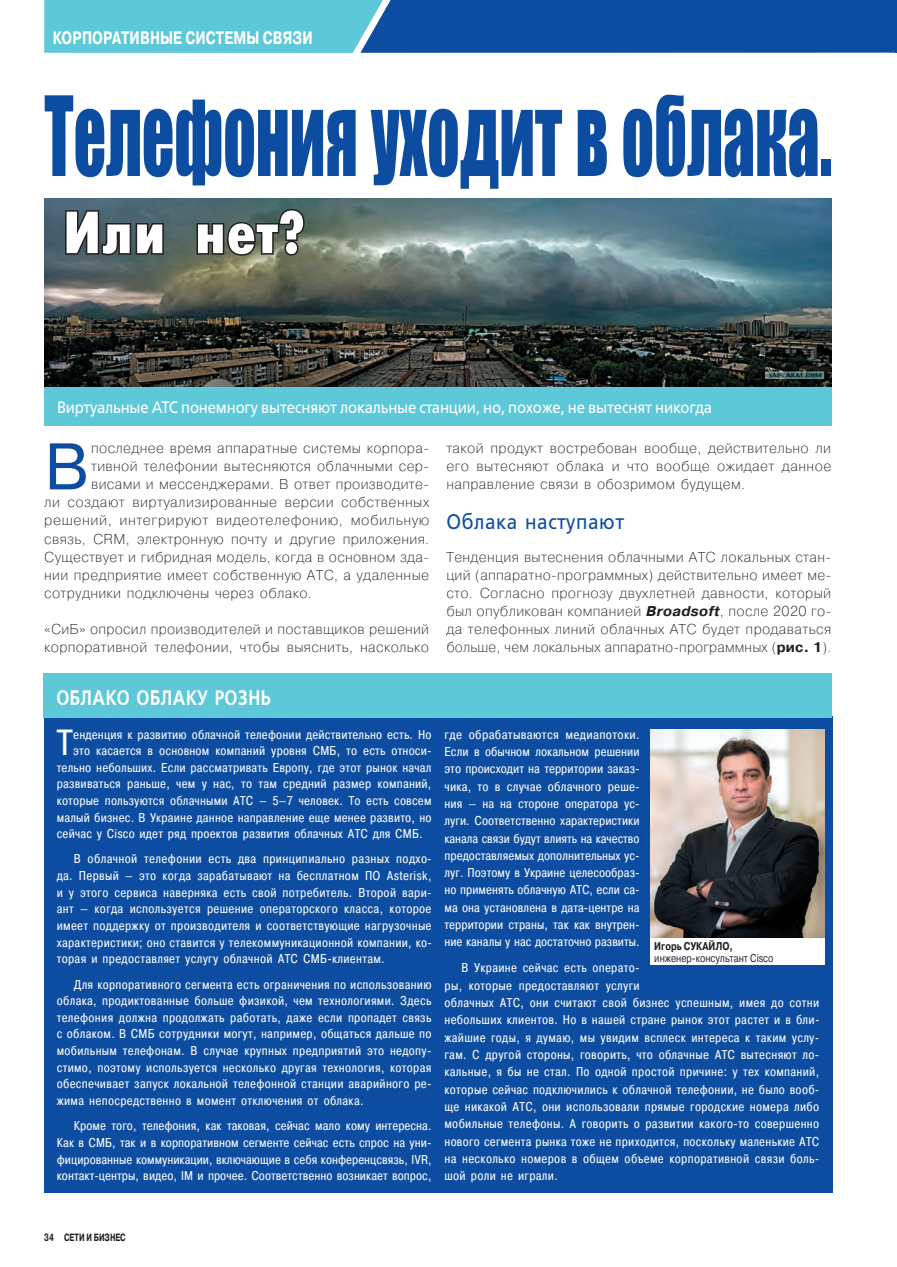
<style>
.page{position:relative;width:897px;height:1267px;background:#fff}
.page>*{position:absolute;margin:0;border:0;box-sizing:border-box;transform-origin:0 0}
.t1{font:102px "Impact";color:#0d4da1;scale:.62 1}
.t2{font:65.7px "Pragmatica";color:#0d4da1}
.t3{font:59.1px "Futuris X Cond C";color:#fff;scale:1.13 1}
.t4{font:36.3px "Pragmatica Cond";color:#fff}
.t5{font:600 21px "Free Set";letter-spacing:.035em;color:#fff;scale:.8 1}
.t6{font:21px "Free Set";letter-spacing:.035em;color:#0d4da1;scale:.9 1}
.t7{font:700 18px "Pragmatica";letter-spacing:.01em;color:#fff;scale:.75 1}
.t8{font:16.5px "Free Set";letter-spacing:-.01em;color:#fff;scale:.9 1}
.t9{font:200 14.25px/18px "Pragmatica";letter-spacing:.025em;color:#231f20;text-align:justify}
.t10{font:12.75px/17.2px "Pragmatica Cond";letter-spacing:.025em;color:#fff;text-align:justify}
.t11{font:11.25px "Pragmatica";color:#231f20;scale:.8 1}
.t12{font:700 11.25px "Pragmatica";color:#231f20;scale:.8 1}
.t13{font:700 10.5px "Pragmatica";color:#231f20;scale:.7 1}
.s1{font-weight:700;font-style:italic}
.s2{font-weight:700}
</style>
<div class="page">
<div style="left:44px;top:716px;width:788px;height:476px;background:#0d4da1"></div>
<div style="left:43px;top:672px;width:788px;height:45px;background:#5cc8d8"></div>
<img style="left:44px;top:198px;width:787px;height:188px">
<div style="left:44px;top:386px;width:787px;height:39px;background:#5cc8d8"></div>
<svg style="left:64px;top:209px;width:101px;height:48px;background:#3d4c52"></svg>
<svg style="left:195px;top:207px;width:111px;height:50px;background:#4a5650"></svg>
<img style="left:650px;top:729px;width:174px;height:209px">
<div style="left:650px;top:938px;width:174px;height:26px;background:#fff"></div>
<svg style="left:44px;top:0;width:853px;height:53px;background:#2e7db7"></svg>
<h3 class="t7" style="left:53px;top:26px;width:191px">Корпорати вные систе</h3>
<h3 class="t7" style="left:233px;top:26px;width:93px">мы связи</h3>
<h1 class="t1" style="left:44px;top:57px;width:1270px">Телефония уходит в облака.</h1>
<h3 class="t3" style="left:62px;top:200px;width:216px">Или нет?</h3>
<p class="t8" style="left:57px;top:397px;width:729px">Виртуальные АТС понемногу вытесняют локальные станции, но, похоже, не вытеснят никогда</p>
<h2 class="t2" style="left:44px;top:426px;width:47px">В</h2>
<p class="t9" style="left:91px;top:439px;width:339px">последнее время аппаратные системы корпора-</p>
<p class="t9" style="left:91px;top:457px;width:339px">тивной телефонии вытесняются облачными сер-</p>
<p class="t9" style="left:91px;top:475px;width:339px">висами и мессенджерами. В ответ производите-</p>
<p class="t9" style="left:44px;top:493px;width:386px">ли создают виртуализированные версии собственных</p>
<p class="t9" style="left:44px;top:511px;width:387px">решений, интегрируют видеотелефонию, мобильную</p>
<p class="t9" style="left:44px;top:529px;width:386px">связь, CRM, электронную почту и другие приложения.</p>
<p class="t9" style="left:44px;top:547px;width:386px">Существует и гибридная модель, когда в основном зда-</p>
<p class="t9" style="left:44px;top:565px;width:386px">нии предприятие имеет собственную АТС, а удаленные</p>
<p class="t9" style="left:44px;top:583px;width:269px">сотрудники подключены через облако.</p>
<p class="t9" style="left:44px;top:619px;width:386px">«СиБ» опросил производителей и поставщиков решений корпоративной телефонии, чтобы выяснить, насколько</p>
<p class="t9" style="left:446px;top:439px;width:386px">такой продукт востребован вообще, действительно ли его вытесняют облака и что вообще ожидает данное направление связи в обозримом будущем.</p>
<h3 class="t6" style="left:446px;top:509px;width:199px">Облака наступают</h3>
<p class="t9" style="left:446px;top:547px;width:386px">Тенденция вытеснения облачными АТС локальных стан&shy;ций (аппаратно-программных) действительно имеет ме&shy;сто. Согласно прогнозу двухлетней давности, который был опубликован компанией <span class="s1">Broadsoft</span>, после 2020 го&shy;да телефонных линий облачных АТС будет продаваться больше, чем локальных аппаратно-программных (<span class="s2">рис. 1</span>).</p>
<h3 class="t5" style="left:56px;top:685px;width:270px">Облако облаку рознь</h3>
<h3 class="t4" style="left:57px;top:720px;width:18px">Т</h3>
<p class="t10" style="left:73px;top:725px;width:359px">енденция к развитию облачной телефонии действительно есть. Но</p>
<p class="t10" style="left:73px;top:742px;width:359px">это касается в основном компаний уровня СМБ, то есть относи‑</p>
<p class="t10" style="left:57px;top:758px;width:376px">тельно небольших. Если рассматривать Европу, где этот рынок начал</p>
<p class="t10" style="left:57px;top:775px;width:376px">развиваться раньше, чем у нас, то там средний размер компаний,</p>
<p class="t10" style="left:57px;top:792px;width:376px">которые пользуются облачными АТС — 5–7 человек. То есть совсем</p>
<p class="t10" style="left:57px;top:808px;width:376px">малый бизнес. В Украине данное направление еще менее развито, но</p>
<p class="t10" style="left:57px;top:825px;width:367px">сейчас у Cisco идет ряд проектов развития облачных АТС для СМБ.</p>
<p class="t10" style="left:57px;top:850px;width:376px;line-height:16.6px;text-indent:17px">В облачной телефонии есть два принципиально разных подхо‑ да. Первый — это когда зарабатывают на бесплатном ПО Asterisk, и у этого сервиса наверняка есть свой потребитель. Второй вари‑ ант — когда используется решение операторского класса, которое имеет поддержку от производителя и соответствующие нагрузочные характеристики; оно ставится у телекоммуникационной компании, ко‑ торая и предоставляет услугу облачной АТС СМБ‑клиентам.</p>
<p class="t10" style="left:57px;top:975px;width:376px;line-height:16.6px;text-indent:17px">Для корпоративного сегмента есть ограничения по использованию облака, продиктованные больше физикой, чем технологиями. Здесь телефония должна продолжать работать, даже если пропадет связь с облаком. В СМБ сотрудники могут, например, общаться дальше по мобильным телефонам. В случае крупных предприятий это недопу‑ стимо, поэтому используется несколько другая технология, которая обеспечивает запуск локальной телефонной станции аварийного ре‑ жима непосредственно в момент отключения от облака.</p>
<p class="t10" style="left:57px;top:1117px;width:376px;line-height:16.6px;text-indent:17px">Кроме того, телефония, как таковая, сейчас мало кому интересна.<br>Как в СМБ, так и в корпоративном сегменте сейчас есть спрос на уни‑ фицированные коммуникации, включающие в себя конференцсвязь, IVR, контакт-центры, видео, IM и прочее. Соответственно возникает вопрос,</p>
<p class="t10" style="left:444px;top:725px;width:197px">где обрабатываются медиапотоки.<br>Если в обычном локальном решении это происходит на территории заказ‑ чика, то в случае облачного реше‑ ния — на на стороне оператора ус‑ луги. Соответственно характеристики канала связи будут влиять на качество предоставляемых дополнительных ус‑ луг. Поэтому в Украине целесообраз‑ но применять облачную АТС, если са‑ ма она установлена в дата-центре на территории страны, так как внутрен‑ ние каналы у нас достаточно развиты.</p>
<p class="t10" style="left:444px;top:959px;width:376px;text-align:left;text-indent:17px">В Украине сейчас есть операто‑<br>ры, которые предоставляют услуги<br>облачных АТС, они считают свой бизнес успешным, имея до сотни небольших клиентов. Но в нашей стране рынок этот растет и в бли‑ жайшие годы, я думаю, мы увидим всплеск интереса к таким услу‑ гам. С другой стороны, говорить, что облачные АТС вытесняют ло‑ кальные, я бы не стал. По одной простой причине: у тех компаний, которые сейчас подключились к облачной телефонии, не было вооб‑ ще никакой АТС, они использовали прямые городские номера либо мобильные телефоны. А говорить о развитии какого-то совершенно нового сегмента рынка тоже не приходится, поскольку маленькие АТС на несколько номеров в общем объеме корпоративной связи боль‑ шой роли не играли.</p>
<p class="t12" style="left:654px;top:938px;width:100px">Игорь СУКАЙЛО,</p>
<p class="t11" style="left:654px;top:950px;width:150px">инженер-консультант Cisco</p>
<p class="t13" style="left:44px;top:1230px;width:118px">34 СЕТИ И БИЗНЕС</p>
</div>
